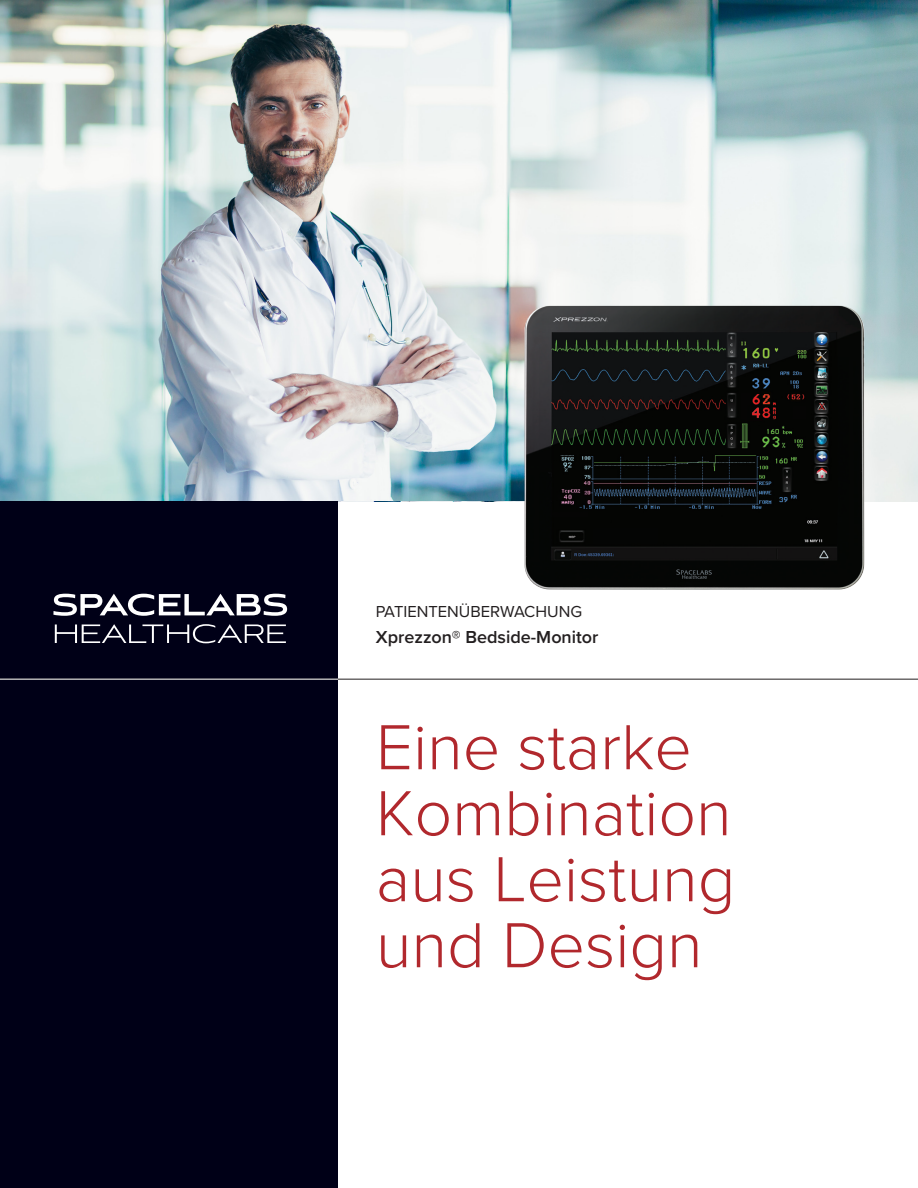
<style>
.page{position:relative;width:918px;height:1188px;background:#fff}
.page>*{position:absolute;margin:0;border:0;box-sizing:border-box;transform-origin:0 0}
.t1{font:300 66px/66px "Proxima Nova";color:#b1282d}
.t2{font:600 18px "Proxima Nova";color:#231f20}
.t3{font:16.5px "Proxima Nova";color:#231f20}
</style>
<div class="page">
<img style="left:637px;top:0;width:281px;height:501px">
<div style="left:0;top:500px;width:338px;height:688px;background:#000017"></div>
<img style="left:0;top:0;width:637px;height:501px">
<svg style="left:53px;top:594px;width:234px;height:22px"></svg>
<svg style="left:55px;top:624px;width:231px;height:19px"></svg>
<hr style="left:0;top:679px;width:918px;height:1px;background:#231f20">
<hr style="left:0;top:679px;width:338px;height:1px;background:#fff">
<img style="left:525px;top:306px;width:339px;height:284px">
<p class="t3" style="left:376px;top:599px;width:208px">PATIENTENÜBERWACHUNG</p>
<p class="t2" style="left:376px;top:623px;width:224px">Xprezzon® Bedside-Monitor</p>
<p class="t1" style="left:376px;top:711px;width:361px">Eine starke<br>Kombination aus Leistung und Design</p>
</div>
